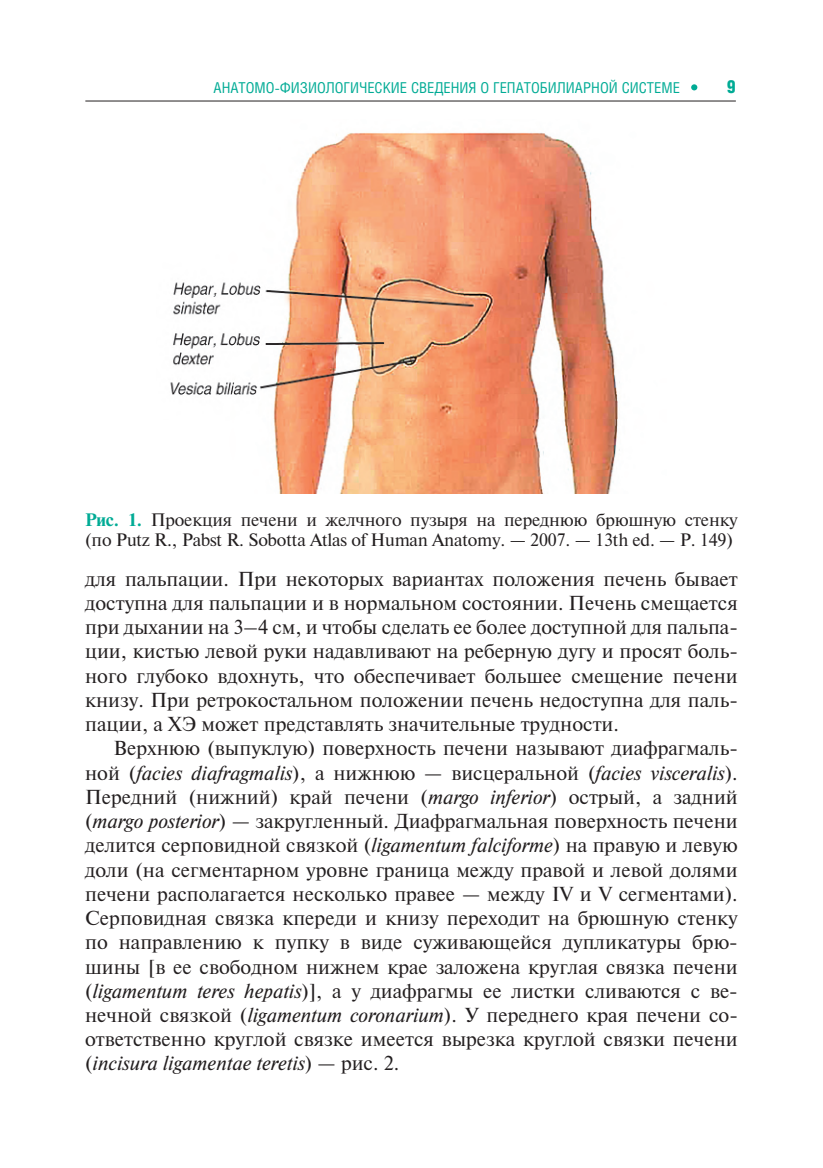
<style>
.page{position:relative;width:823px;height:1168px;background:#fff}
.page>*{position:absolute;margin:0;border:0;box-sizing:border-box;transform-origin:0 0}
.t1{font:20.2px/24.2px "Newton";color:#231f20;text-align:justify}
.t2{font:18px/20px "Newton";letter-spacing:-.01em;color:#231f20}
.t3{font:900 18px "Helios Cond";color:#00ab95}
.t4{font:15px "Helios Cond";color:#00ab95}
.s1{font-weight:700;color:#00ab95}
.s2{font-style:italic}
</style>
<div class="page">
<hr style="left:85px;top:101px;width:650px;height:1px;background:#231f20">
<svg style="left:690px;top:84px;width:7px;height:6px"></svg>
<img style="left:170px;top:132px;width:450px;height:361px">
<p class="t4" style="left:213px;top:82px;width:467px">АНАТОМО-ФИЗИОЛОГИЧЕСКИЕ СВЕДЕНИЯ О ГЕПАТОБИЛИАРНОЙ СИСТЕМЕ</p>
<p class="t3" style="left:726px;top:80px;width:11px">9</p>
<p class="t2" style="left:85px;top:511px;width:653px"><span class="s1">Рис. 1.</span> Проекция печени и желчного пузыря на переднюю брюшную стенку (по Putz R., Pabst R. Sobotta Atlas of Human Anatomy. — 2007. — 13th ed. — P. 149)</p>
<p class="t1" style="left:85px;top:568px;width:653px">для пальпации. При некоторых вариантах положения печень бывает доступна для пальпации и в нормальном состоянии. Печень смещается при дыхании на 3–4 см, и чтобы сделать ее более доступной для пальпа&shy;ции, кистью левой руки надавливают на реберную дугу и просят боль&shy;ного глубоко вдохнуть, что обеспечивает большее смещение печени книзу. При ретрокостальном положении печень недоступна для паль&shy;пации, а ХЭ может представлять значительные трудности.</p>
<p class="t1" style="left:85px;top:737px;width:653px;text-indent:28px">Верхнюю (выпуклую) поверхность печени называют диафрагмаль&shy;ной (<span class="s2">facies diafragmalis</span>), а нижнюю — висцеральной (<span class="s2">facies visceralis</span>).<br>Передний (нижний) край печени (<span class="s2">margo inferior</span>) острый, а задний (<span class="s2">margo posterior</span>) — закругленный. Диафрагмальная поверхность печени делится серповидной связкой (<span class="s2">ligamentum falciforme</span>) на правую и левую доли (на сегментарном уровне граница между правой и левой долями печени располагается несколько правее — между IV и V сегментами).<br>Серповидная связка кпереди и книзу переходит на брюшную стенку по направлению к пупку в виде суживающейся дупликатуры брю&shy;шины [в ее свободном нижнем крае заложена круглая связка печени (<span class="s2">ligamentum teres hepatis</span>)], а у диафрагмы ее листки сливаются с ве&shy;нечной связкой (<span class="s2">ligamentum coronarium</span>). У переднего края печени со&shy;ответственно круглой связке имеется вырезка круглой связки печени (<span class="s2">incisura ligamentae teretis</span>) — рис. 2.</p>
</div>
